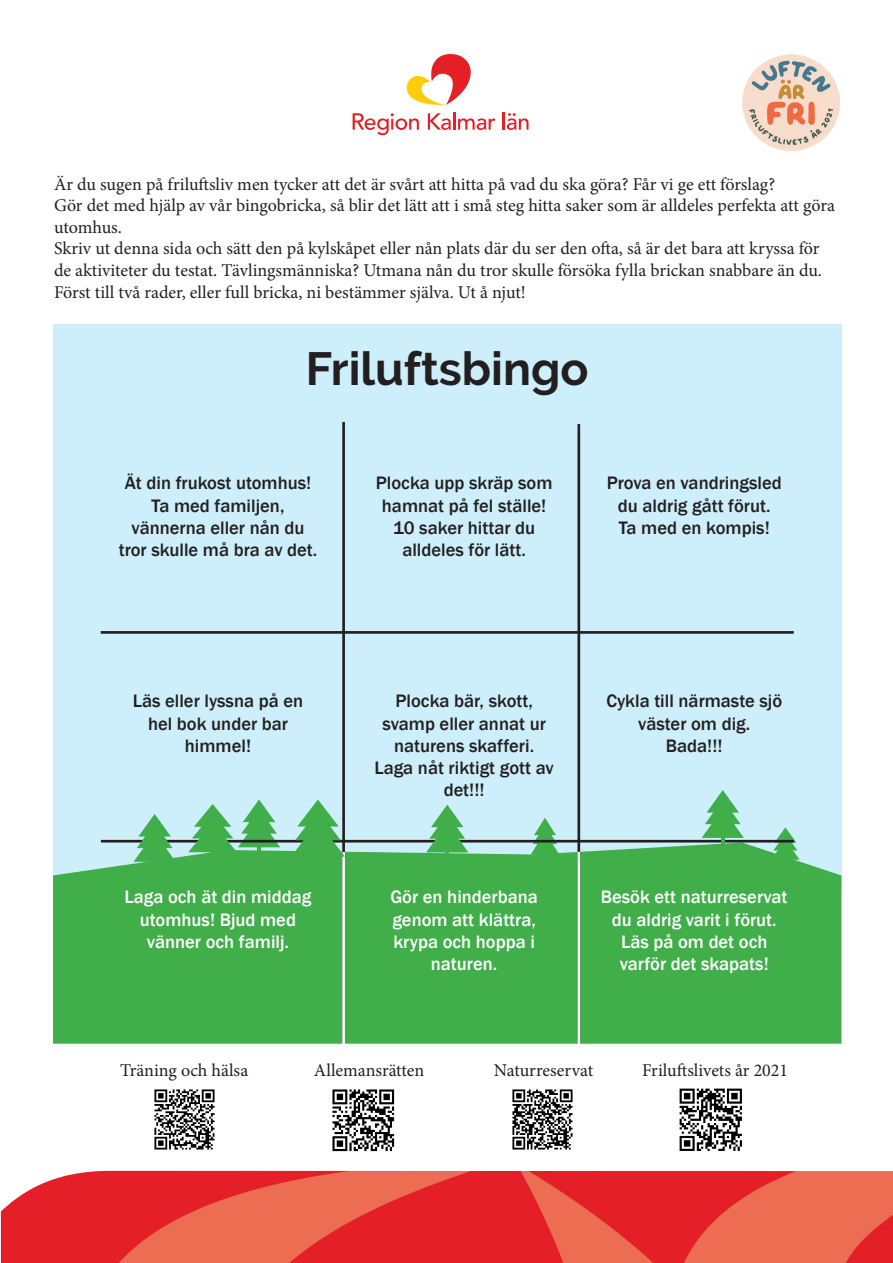
<style>
.page{position:relative;width:893px;height:1263px;background:#fff}
.page>*{position:absolute;margin:0;border:0;box-sizing:border-box;transform-origin:0 0}
.t1{font:700 46.35px "Raleway";color:#231f20}
.t2{font:500 18.6px/22.2px "Franklin Gothic";color:#231f20;text-align:center}
.t3{font:500 18.6px/22.2px "Franklin Gothic";color:#fff;text-align:center}
.t4{font:18px/21.6px "Minion Pro";color:#231f20}
</style>
<div class="page">
<svg style="left:406px;top:54px;width:65px;height:51px"></svg>
<svg style="left:353px;top:113px;width:66px;height:22px"></svg>
<svg style="left:428px;top:112px;width:67px;height:18px"></svg>
<svg style="left:503px;top:112px;width:25px;height:18px"></svg>
<img style="left:1px;top:1171px;width:892px;height:92px">
<img style="left:742px;top:54px;width:97px;height:97px">
<div style="left:53px;top:324px;width:788px;height:570px;background:#cdeffb"></div>
<div style="left:53px;top:842px;width:788px;height:202px;background:#40ae49"></div>
<svg style="left:771px;top:827px;width:29px;height:36px"></svg>
<svg style="left:531px;top:818px;width:28px;height:41px"></svg>
<hr style="left:101px;top:631px;width:693px;height:3px;background:#231f20">
<hr style="left:101px;top:840px;width:693px;height:2px;background:#231f20">
<hr style="left:342px;top:422px;width:3px;height:620px;background:#231f20">
<hr style="left:577px;top:424px;width:3px;height:620px;background:#231f20">
<hr style="left:342px;top:852px;width:3px;height:197px;background:#fff">
<hr style="left:577px;top:852px;width:3px;height:197px;background:#fff">
<svg style="left:134px;top:814px;width:42px;height:53px"></svg>
<svg style="left:702px;top:790px;width:42px;height:53px"></svg>
<svg style="left:188px;top:799px;width:92px;height:59px"></svg>
<svg style="left:426px;top:804px;width:42px;height:54px"></svg>
<svg style="left:291px;top:799px;width:54px;height:64px"></svg>
<img style="left:679px;top:1088px;width:63px;height:63px">
<img style="left:512px;top:1089px;width:61px;height:61px">
<img style="left:154px;top:1089px;width:61px;height:61px">
<img style="left:332px;top:1089px;width:63px;height:63px">
<p class="t4" style="left:54px;top:173px;width:782px">Är du sugen på friluftsliv men tycker att det är svårt att hitta på vad du ska göra? Får vi ge ett förslag?<br>Gör det med hjälp av vår bingobricka, så blir det lätt att i små steg hitta saker som är alldeles perfekta att göra utomhus.<br>Skriv ut denna sida och sätt den på kylskåpet eller nån plats där du ser den ofta, så är det bara att kryssa för de aktiviteter du testat. Tävlingsmänniska? Utmana nån du tror skulle försöka fylla brickan snabbare än du.<br>Först till två rader, eller full bricka, ni bestämmer själva. Ut å njut!</p>
<h1 class="t1" style="left:306px;top:342px;width:284px">Friluftsbingo</h1>
<p class="t2" style="left:119px;top:472px;width:200px">Ät din frukost utomhus!<br>Ta med familjen, vännerna eller nån du tror skulle må bra av det.</p>
<p class="t2" style="left:133px;top:690px;width:172px">Läs eller lyssna på en hel bok under bar himmel!</p>
<p class="t3" style="left:125px;top:886px;width:188px">Laga och ät din middag utomhus! Bjud med vänner och familj.</p>
<p class="t2" style="left:376px;top:472px;width:178px">Plocka upp skräp som hamnat på fel ställe!<br>10 saker hittar du alldeles för lätt.</p>
<p class="t2" style="left:607px;top:472px;width:176px">Prova en vandringsled du aldrig gått förut.<br>Ta med en kompis!</p>
<p class="t2" style="left:374px;top:690px;width:181px">Plocka bär, skott, svamp eller annat ur naturens skafferi.<br>Laga nåt riktigt gott av det!!!</p>
<p class="t3" style="left:390px;top:886px;width:149px">Gör en hinderbana genom att klättra, krypa och hoppa i naturen.</p>
<p class="t2" style="left:606px;top:690px;width:177px">Cykla till närmaste sjö väster om dig.<br>Bada!!!</p>
<p class="t3" style="left:601px;top:886px;width:188px">Besök ett naturreservat du aldrig varit i förut.<br>Läs på om det och varför det skapats!</p>
<p class="t4" style="left:120px;top:1059px;width:130px">Träning och hälsa</p>
<p class="t4" style="left:314px;top:1059px;width:112px">Allemansrätten</p>
<p class="t4" style="left:494px;top:1059px;width:101px">Naturreservat</p>
<p class="t4" style="left:642px;top:1059px;width:148px">Friluftslivets år 2021</p>
</div>
